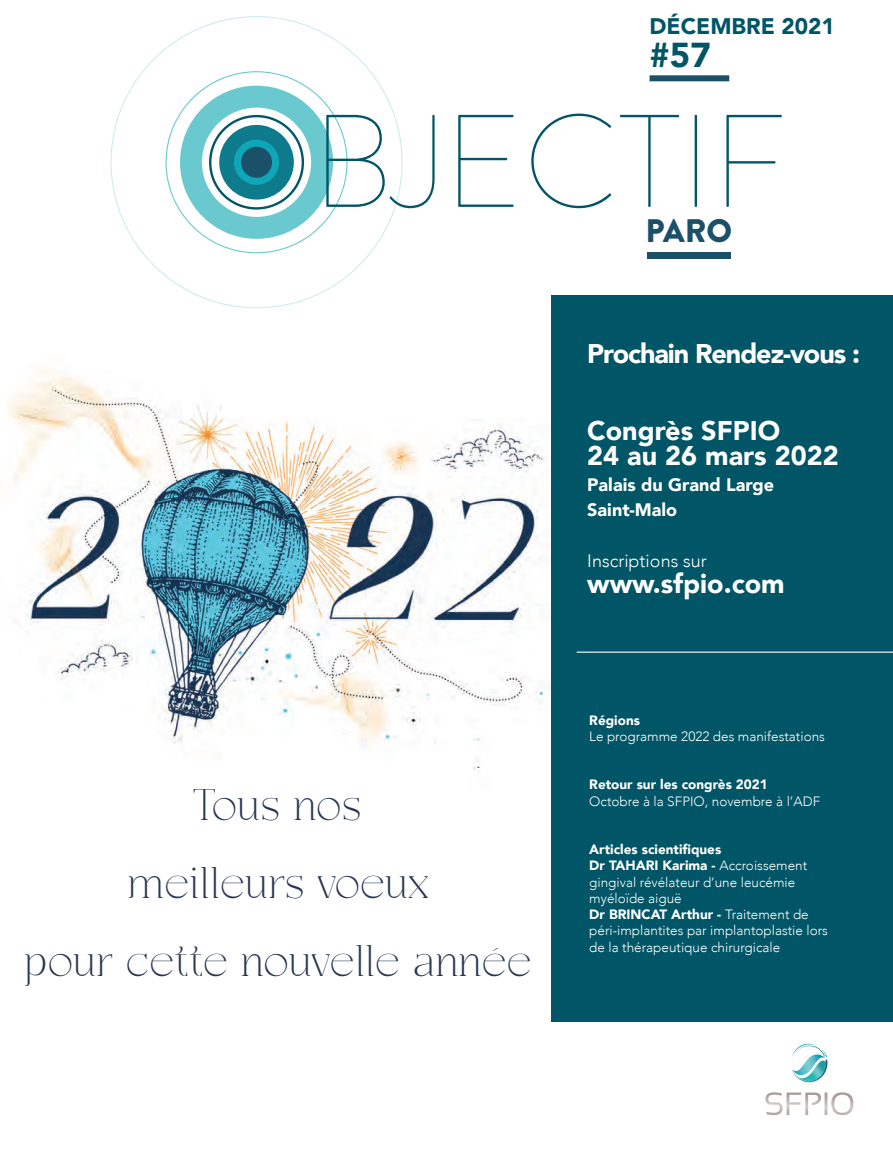
<style>
.page{position:relative;width:893px;height:1149px;background:#fff}
.page>*{position:absolute;margin:0;border:0;box-sizing:border-box;transform-origin:0 0}
.t1{font:100 49.5px/78px "Casta";color:#273652;text-align:center}
.t2{font:900 34.5px "Avenir";color:#056}
.t3{font:900 32.55px "Brandon Grotesque";color:#1b5069}
.t4{font:900 27px/25.5px "Avenir";color:#fff}
.t5{font:900 27px "Avenir";letter-spacing:-.04em;color:#fff}
.t6{font:900 22.5px "Avenir";color:#056}
.t7{font:900 18px/25.5px "Avenir";color:#fff}
.t8{font:300 18px "Avenir";color:#fff}
.t9{font:300 13.5px/16.2px "Avenir";color:#fff}
.t10{font:900 13.5px "Avenir";color:#fff}
.s1{font-weight:900}
</style>
<div class="page">
<img style="left:8px;top:234px;width:537px;height:538px">
<div style="left:551px;top:294px;width:342px;height:726px;background:#056"></div>
<svg style="left:209px;top:115px;width:95px;height:94px"></svg>
<div style="left:180px;top:86px;width:153px;height:153px;border:22px solid #69c9ce;border-radius:50%"></div>
<div style="left:241px;top:147px;width:31px;height:31px;background:#1b5069;border-radius:50%"></div>
<svg style="left:326px;top:115px;width:109px;height:93px"></svg>
<svg style="left:458px;top:115px;width:55px;height:92px"></svg>
<svg style="left:531px;top:113px;width:80px;height:95px"></svg>
<svg style="left:620px;top:115px;width:59px;height:92px"></svg>
<hr style="left:695px;top:115px;width:2px;height:92px;background:#056">
<svg style="left:726px;top:115px;width:56px;height:92px"></svg>
<div style="left:647px;top:252px;width:83px;height:6px;background:#1b5069"></div>
<hr style="left:577px;top:651px;width:316px;height:1px;background:#fff">
<div style="left:649px;top:75px;width:80px;height:6px;background:#1c5069"></div>
<svg style="left:765px;top:1092px;width:88px;height:22px"></svg>
<svg style="left:792px;top:1043px;width:36px;height:40px"></svg>
<h3 class="t6" style="left:649px;top:7px;width:187px">DÉCEMBRE 2021</h3>
<h2 class="t2" style="left:649px;top:25px;width:63px">#57</h2>
<h1 class="t1" style="left:24px;top:765px;width:509px">Tous nos<br>meilleurs voeux<br>pour cette nouvelle année</h1>
<h3 class="t3" style="left:645px;top:207px;width:88px">PARO</h3>
<h3 class="t5" style="left:587px;top:330px;width:274px">Prochain Rendez-vous :</h3>
<h3 class="t4" style="left:587px;top:416px;width:253px">Congrès SFPIO<br>24 au 26 mars 2022</h3>
<h3 class="t7" style="left:587px;top:471px;width:188px">Palais du Grand Large<br>Saint-Malo</h3>
<h3 class="t8" style="left:587px;top:550px;width:121px">Inscriptions sur</h3>
<h3 class="t4" style="left:587px;top:569px;width:199px">www.sfpio.com</h3>
<p class="t10" style="left:589px;top:708px;width:52px">Régions</p>
<p class="t9" style="left:589px;top:727px;width:237px">Le programme 2022 des manifestations</p>
<p class="t10" style="left:589px;top:772px;width:180px">Retour sur les congrès 2021</p>
<p class="t9" style="left:589px;top:792px;width:232px">Octobre à la SFPIO, novembre à l’ADF</p>
<p class="t9" style="left:589px;top:841px;width:240px"><span class="s1">Articles scientifiques<br>Dr TAHARI Karima -</span> Accroissement gingival révélateur d’une leucémie myéloïde aiguë<br><span class="s1">Dr BRINCAT Arthur -</span> Traitement de péri-implantites par implantoplastie lors de la thérapeutique chirurgicale</p>
</div>
